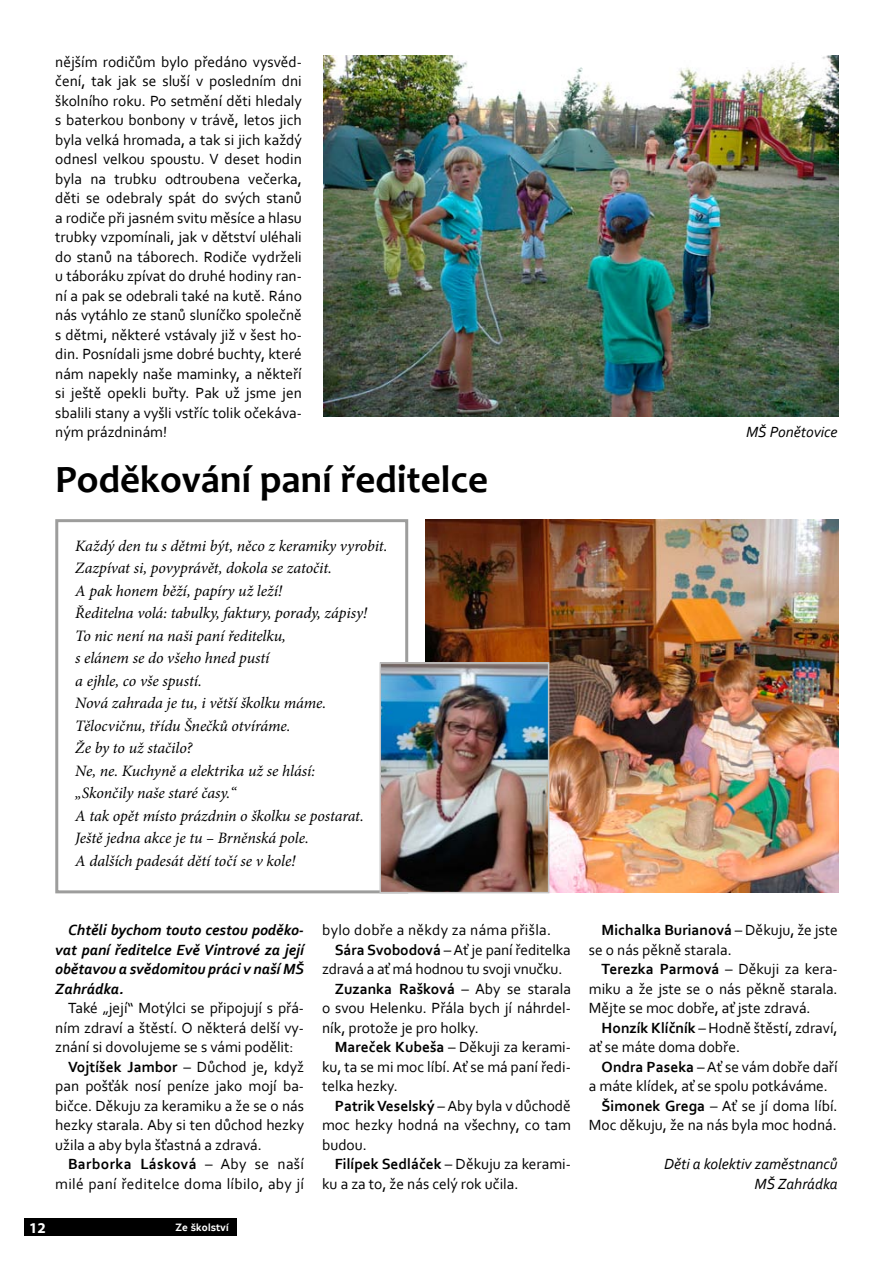
<style>
.page{position:relative;width:893px;height:1263px;background:#fff}
.page>*{position:absolute;margin:0;border:0;box-sizing:border-box;transform-origin:0 0}
.Nadpisy_zpravodaj{font:700 39px "Candara";color:#000}
.Texty_zpravodaj{font:italic 15.9px "Minion Pro";letter-spacing:-.005em;color:#000}
.Texty_zpravodaj-2{font:15.45px/19.5px "Corbel";color:#000;text-align:justify}
.Texty_zpravodaj-3{font:italic 700 15.45px/19.5px "Corbel";color:#000;text-align:justify}
.Texty_zpravodaj-4{font:15.45px/19.5px "Corbel";letter-spacing:.02em;color:#000;text-align:right}
.Texty_zpravodaj-5{font:italic 15.45px "Corbel";color:#000}
.t1{font:700 15px "Myriad Pro";color:#fff}
.t2{font:10.5px "Zeppelin 33";letter-spacing:.02em;color:#fff}
.s1{font-weight:700}
</style>
<div class="page">
<div style="left:24px;top:1219px;width:213px;height:17px;background:#000"></div>
<img style="left:324px;top:55px;width:514px;height:362px">
<div style="left:55px;top:519px;width:353px;height:374px;border:3px solid #9d9d9c"></div>
<img style="left:425px;top:519px;width:413px;height:374px">
<img style="left:382px;top:665px;width:164px;height:225px">
<div style="left:379px;top:662px;width:170px;height:231px;border:2px solid #c6c6c6"></div>
<p class="Texty_zpravodaj-2" style="left:55px;top:52px;width:248px">nějším rodičům bylo předáno vysvěd&shy;čení, tak jak se sluší v posledním dni školního roku. Po setmění děti hledaly s baterkou bonbony v trávě, letos jich byla velká hromada, a tak si jich každý odnesl velkou spoustu. V deset hodin byla na trubku odtroubena večerka, děti se odebraly spát do svých stanů a rodiče při jasném svitu měsíce a hlasu trubky vzpomínali, jak v dětství uléhali do stanů na táborech. Rodiče vydrželi u táboráku zpívat do druhé hodiny ran&shy;ní a pak se odebrali také na kutě. Ráno nás vytáhlo ze stanů sluníčko společně s dětmi, některé vstávaly již v šest ho&shy;din. Posnídali jsme dobré buchty, které nám napekly naše maminky, a někteří si ještě opekli buřty. Pak už jsme jen sbalili stany a vyšli vstříc tolik očekáva&shy;ným prázdninám!</p>
<p class="Nadpisy_zpravodaj" style="left:55px;top:455px;width:434px">Poděkování paní ředitelce</p>
<p class="Texty_zpravodaj" style="left:75px;top:535px;width:314px">Každý den tu s dětmi být, něco z keramiky vyrobit.</p>
<p class="Texty_zpravodaj" style="left:75px;top:557px;width:258px">Zazpívat si, povyprávět, dokola se zatočit.</p>
<p class="Texty_zpravodaj" style="left:75px;top:580px;width:208px">A pak honem běží, papíry už leží!</p>
<p class="Texty_zpravodaj" style="left:75px;top:602px;width:293px">Ředitelna volá: tabulky, faktury, porady, zápisy!</p>
<p class="Texty_zpravodaj" style="left:75px;top:625px;width:212px">To nic není na naši paní ředitelku,</p>
<p class="Texty_zpravodaj" style="left:75px;top:647px;width:196px">s elánem se do všeho hned pustí</p>
<p class="Texty_zpravodaj" style="left:75px;top:670px;width:128px">a ejhle, co vše spustí.</p>
<p class="Texty_zpravodaj" style="left:75px;top:692px;width:252px">Nová zahrada je tu, i větší školku máme.</p>
<p class="Texty_zpravodaj" style="left:75px;top:715px;width:217px">Tělocvičnu, třídu Šnečků otvíráme.</p>
<p class="Texty_zpravodaj" style="left:75px;top:737px;width:119px">Že by to už stačilo?</p>
<p class="Texty_zpravodaj" style="left:75px;top:760px;width:241px">Ne, ne. Kuchyně a elektrika už se hlásí:</p>
<p class="Texty_zpravodaj" style="left:75px;top:782px;width:163px">„Skončily naše staré časy.“</p>
<p class="Texty_zpravodaj" style="left:75px;top:805px;width:290px">A tak opět místo prázdnin o školku se postarat.</p>
<p class="Texty_zpravodaj" style="left:75px;top:827px;width:235px">Ještě jedna akce je tu – Brněnská pole.</p>
<p class="Texty_zpravodaj" style="left:75px;top:850px;width:222px">A dalších padesát dětí točí se v kole!</p>
<p class="Texty_zpravodaj-5" style="left:746px;top:422px;width:93px">MŠ Ponětovice</p>
<p class="Texty_zpravodaj-3" style="left:55px;top:920px;width:250px;text-indent:13px">Chtěli bychom touto cestou poděko&shy;vat paní ředitelce Evě Vintrové za její obětavou a svědomitou práci v naší MŠ Zahrádka.</p>
<p class="Texty_zpravodaj-2" style="left:55px;top:998px;width:250px;text-indent:13px">Také „její“ Motýlci se připojují s přá&shy;ním zdraví a štěstí. O některá delší vy&shy;znání si dovolujeme se s vámi podělit:</p>
<p class="Texty_zpravodaj-2" style="left:55px;top:1056px;width:250px;text-indent:13px"><span class="s1">Vojtíšek Jambor</span> – Důchod je, když pan pošťák nosí peníze jako mojí ba&shy;bičce. Děkuju za keramiku a že se o nás hezky starala. Aby si ten důchod hezky užila a aby byla šťastná a zdravá.</p>
<p class="Texty_zpravodaj-4" style="left:55px;top:1154px;width:250px"><span class="s1">Barborka Lásková</span> – Aby se naší milé paní ředitelce doma líbilo, aby jí</p>
<p class="t1" style="left:29px;top:1218px;width:18px">12</p>
<p class="t2" style="left:176px;top:1221px;width:55px">Ze školství</p>
<p class="Texty_zpravodaj-4" style="left:322px;top:920px;width:231px">bylo dobře a někdy za náma přišla.</p>
<p class="Texty_zpravodaj-2" style="left:322px;top:939px;width:250px;text-indent:13px"><span class="s1">Sára Svobodová</span> – Ať je paní ředitelka zdravá a ať má hodnou tu svoji vnučku.</p>
<p class="Texty_zpravodaj-2" style="left:322px;top:978px;width:250px;text-indent:13px"><span class="s1">Zuzanka Rašková</span> – Aby se starala o svou Helenku. Přála bych jí náhrdel&shy;ník, protože je pro holky.</p>
<p class="Texty_zpravodaj-2" style="left:322px;top:1037px;width:250px;text-indent:13px"><span class="s1">Mareček Kubeša</span> – Děkuji za kerami&shy;ku, ta se mi moc líbí. Ať se má paní ředi&shy;telka hezky.</p>
<p class="Texty_zpravodaj-2" style="left:322px;top:1095px;width:250px;text-indent:13px"><span class="s1">Patrik Veselský</span> – Aby byla v důchodě moc hezky hodná na všechny, co tam budou.</p>
<p class="Texty_zpravodaj-2" style="left:322px;top:1154px;width:250px;text-indent:13px"><span class="s1">Filípek Sedláček</span> – Děkuju za kerami&shy;ku a za to, že nás celý rok učila.</p>
<p class="Texty_zpravodaj-2" style="left:589px;top:920px;width:250px;text-indent:13px"><span class="s1">Michalka Burianová</span> – Děkuju, že jste se o nás pěkně starala.</p>
<p class="Texty_zpravodaj-2" style="left:589px;top:959px;width:250px;text-indent:13px"><span class="s1">Terezka Parmová</span> – Děkuji za kera&shy;miku a že jste se o nás pěkně starala.<br>Mějte se moc dobře, ať jste zdravá.</p>
<p class="Texty_zpravodaj-2" style="left:589px;top:1017px;width:250px;text-indent:13px"><span class="s1">Honzík Klíčník</span> – Hodně štěstí, zdraví, ať se máte doma dobře.</p>
<p class="Texty_zpravodaj-2" style="left:589px;top:1056px;width:250px;text-indent:13px"><span class="s1">Ondra Paseka</span> – Ať se vám dobře daří a máte klídek, ať se spolu potkáváme.</p>
<p class="Texty_zpravodaj-2" style="left:589px;top:1095px;width:250px;text-align:right"><span class="s1">Šimonek Grega</span> – Ať se jí doma líbí.<br>Moc děkuju, že na nás byla moc hodná.</p>
<p class="Texty_zpravodaj-5" style="left:664px;top:1154px;width:175px">Děti a kolektiv zaměstnanců</p>
<p class="Texty_zpravodaj-5" style="left:754px;top:1174px;width:85px">MŠ Zahrádka</p>
</div>
